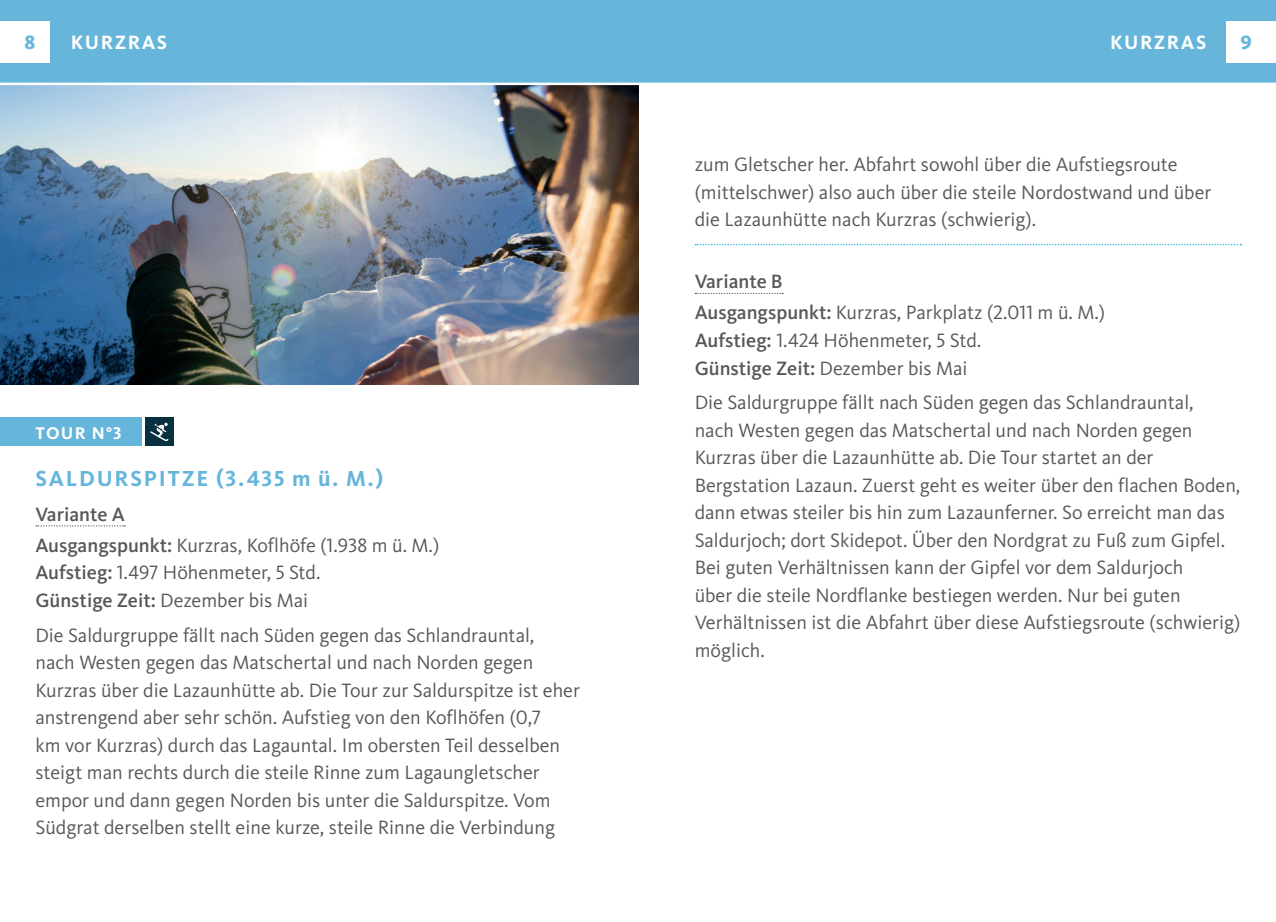
<style>
.page{position:relative;width:1276px;height:922px;background:#fff}
.page>*{position:absolute;margin:0;border:0;box-sizing:border-box;transform-origin:0 0}
.t1{font:700 22.5px "Kievit OT";letter-spacing:.08em;color:#66b5db}
.t2{font:20px/27.5px "Kievit OT";color:#57585a}
.t3{font:500 20px "Kievit OT";color:#57585a}
.t4{font:700 20px "Kievit OT";letter-spacing:.08em;color:#fff}
.t5{font:800 20px "Kievit OT";color:#66b5db}
.t6{font:700 17.5px "Kievit OT";color:#fff}
.s1{font-weight:500}
</style>
<div class="page">
<img style="left:0;top:85px;width:638px;height:299px">
<div style="left:0;top:0;width:1276px;height:83px;background:#66b5db"></div>
<svg style="left:36px;top:525px;width:89px;height:1px"></svg>
<div style="left:0;top:417px;width:142px;height:29px;background:#66b5db"></div>
<svg style="left:695px;top:293px;width:88px;height:1px"></svg>
<svg style="left:695px;top:244px;width:546px;height:1px"></svg>
<div style="left:145px;top:417px;width:29px;height:29px;background:#07313f"></div>
<svg style="left:150px;top:422px;width:19px;height:19px"></svg>
<div style="left:0;top:21px;width:50px;height:41px;background:#fff"></div>
<div style="left:1226px;top:21px;width:50px;height:41px;background:#fff"></div>
<p class="t5" style="left:17px;top:31px;width:23px">10</p>
<p class="t4" style="left:71px;top:31px;width:98px">KURZRAS</p>
<p class="t5" style="left:25px;top:31px;width:12px">8</p>
<p class="t4" style="left:1110px;top:31px;width:98px">KURZRAS</p>
<p class="t5" style="left:1240px;top:31px;width:13px">9</p>
<p class="t5" style="left:1237px;top:31px;width:19px">11</p>
<p class="t6" style="left:36px;top:422px;width:88px">TOUR N°3</p>
<p class="t1" style="left:36px;top:465px;width:349px">SALDURSPITZE (3.435 m ü. M.)</p>
<p class="t3" style="left:35px;top:502px;width:91px">Variante A</p>
<p class="t2" style="left:35px;top:531px;width:405px"><span class="s1">Ausgangspunkt:</span> Kurzras, Koflhöfe (1.938 m ü. M.)</p>
<p class="t2" style="left:35px;top:559px;width:286px"><span class="s1">Aufstieg:</span> 1.497 Höhenmeter, 5 Std.</p>
<p class="t2" style="left:35px;top:586px;width:274px"><span class="s1">Günstige Zeit:</span> Dezember bis Mai</p>
<p class="t2" style="left:35px;top:621px;width:546px">Die Saldurgruppe fällt nach Süden gegen das Schlandrauntal,<br>nach Westen gegen das Matschertal und nach Norden gegen Kurzras über die Lazaunhütte ab. Die Tour zur Saldurspitze ist eher anstrengend aber sehr schön. Aufstieg von den Koflhöfen (0,7<br>km vor Kurzras) durch das Lagauntal. Im obersten Teil desselben steigt man rechts durch die steile Rinne zum Lagaungletscher empor und dann gegen Norden bis unter die Saldurspitze. Vom Südgrat derselben stellt eine kurze, steile Rinne die Verbindung</p>
<p class="t2" style="left:694px;top:151px;width:518px">zum Gletscher her. Abfahrt sowohl über die Aufstiegsroute (mittelschwer) also auch über die steile Nordostwand und über</p>
<p class="t2" style="left:694px;top:206px;width:343px">die Lazaunhütte nach Kurzras (schwierig).</p>
<p class="t3" style="left:694px;top:270px;width:89px">Variante B</p>
<p class="t2" style="left:694px;top:299px;width:412px"><span class="s1">Ausgangspunkt:</span> Kurzras, Parkplatz (2.011 m ü. M.)</p>
<p class="t2" style="left:694px;top:327px;width:288px"><span class="s1">Aufstieg:</span> 1.424 Höhenmeter, 5 Std.</p>
<p class="t2" style="left:694px;top:354px;width:274px"><span class="s1">Günstige Zeit:</span> Dezember bis Mai</p>
<p class="t2" style="left:694px;top:389px;width:547px">Die Saldurgruppe fällt nach Süden gegen das Schlandrauntal,<br>nach Westen gegen das Matschertal und nach Norden gegen Kurzras über die Lazaunhütte ab. Die Tour startet an der Bergstation Lazaun. Zuerst geht es weiter über den flachen Boden, dann etwas steiler bis hin zum Lazaunferner. So erreicht man das Saldurjoch; dort Skidepot. Über den Nordgrat zu Fuß zum Gipfel.<br>Bei guten Verhältnissen kann der Gipfel vor dem Saldurjoch<br>über die steile Nordflanke bestiegen werden. Nur bei guten Verhältnissen ist die Abfahrt über diese Aufstiegsroute (schwierig) möglich.</p>
</div>
